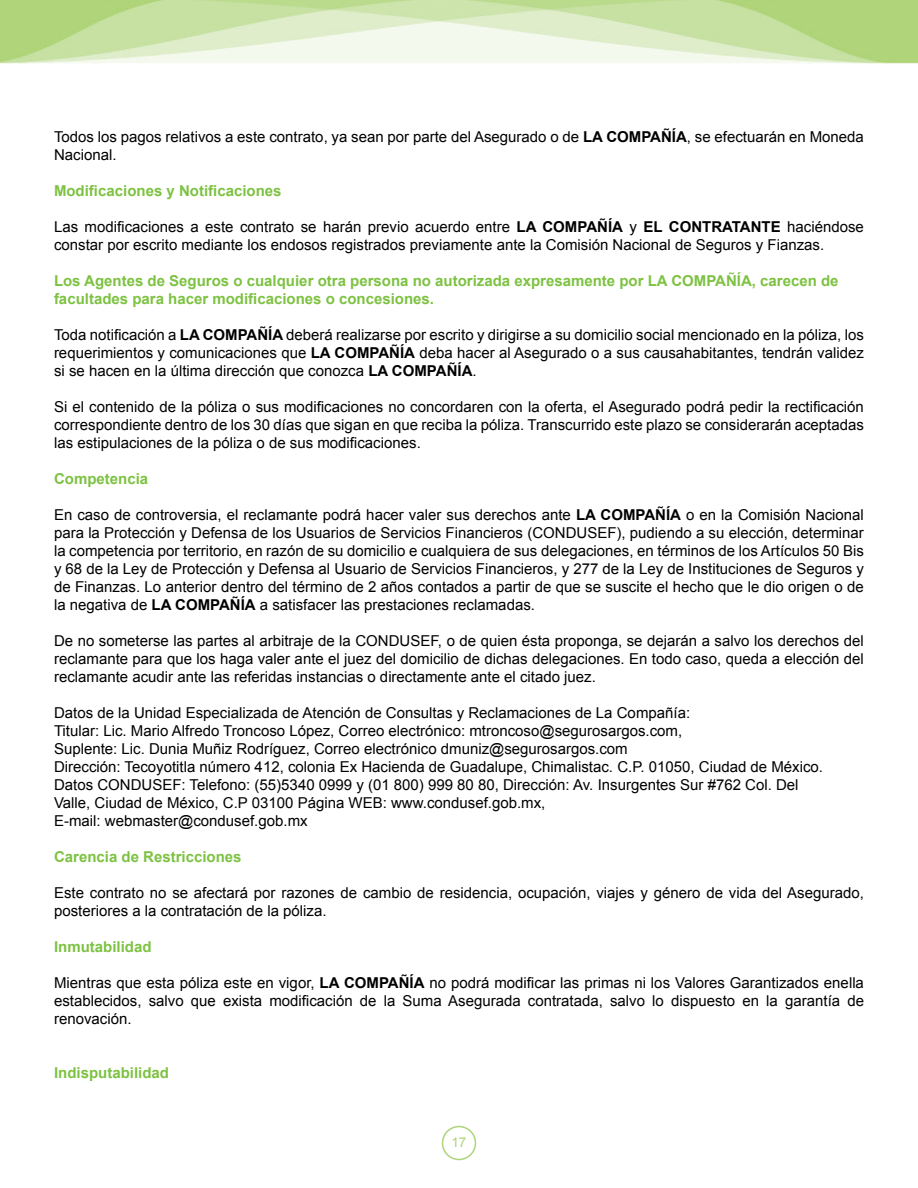
<style>
.page{position:relative;width:918px;height:1188px;background:#fff}
.page>*{position:absolute;margin:0;border:0;box-sizing:border-box;transform-origin:0 0}
.t1{font:15px/18px "Arial";color:#000;text-align:justify}
.t2{font:700 15px/18px "Arial";color:#7dc242}
.t3{font:13.5px "Arial";color:#aed479}
.s1{font-weight:700}
</style>
<div class="page">
<img style="left:0;top:0;width:918px;height:64px">
<div style="left:442px;top:1126px;width:34px;height:34px;border:2px solid #aed479;border-radius:50%"></div>
<p class="t1" style="left:54px;top:127px;width:811px">Todos los pagos relativos a este contrato, ya sean por parte del Asegurado o de <span class="s1">LA COMPAÑÍA</span>, se efectuarán en Moneda<br>Nacional.</p>
<p class="t2" style="left:54px;top:182px;width:229px">Modificaciones y Notificaciones</p>
<p class="t1" style="left:54px;top:217px;width:811px">Las modificaciones a este contrato se harán previo acuerdo entre <span class="s1">LA COMPAÑÍA</span> y <span class="s1">EL CONTRATANTE</span> haciéndose constar por escrito mediante los endosos registrados previamente ante la Comisión Nacional de Seguros y Fianzas.</p>
<p class="t2" style="left:54px;top:272px;width:786px">Los Agentes de Seguros o cualquier otra persona no autorizada expresamente por LA COMPAÑÍA, carecen de facultades para hacer modificaciones o concesiones.</p>
<p class="t1" style="left:54px;top:325px;width:811px">Toda notificación a <span class="s1">LA COMPAÑÍA</span> deberá realizarse por escrito y dirigirse a su domicilio social mencionado en la póliza, los requerimientos y comunicaciones que <span class="s1">LA COMPAÑÍA</span> deba hacer al Asegurado o a sus causahabitantes, tendrán validez si se hacen en la última dirección que conozca <span class="s1">LA COMPAÑÍA</span>.</p>
<p class="t1" style="left:54px;top:397px;width:811px">Si el contenido de la póliza o sus modificaciones no concordaren con la oferta, el Asegurado podrá pedir la rectificación correspondiente dentro de los 30 días que sigan en que reciba la póliza. Transcurrido este plazo se considerarán aceptadas las estipulaciones de la póliza o de sus modificaciones.</p>
<p class="t2" style="left:54px;top:470px;width:96px">Competencia</p>
<p class="t1" style="left:54px;top:505px;width:811px">En caso de controversia, el reclamante podrá hacer valer sus derechos ante <span class="s1">LA COMPAÑÍA</span> o en la Comisión Nacional para la Protección y Defensa de los Usuarios de Servicios Financieros (CONDUSEF), pudiendo a su elección, determinar la competencia por territorio, en razón de su domicilio e cualquiera de sus delegaciones, en términos de los Artículos 50 Bis y 68 de la Ley de Protección y Defensa al Usuario de Servicios Financieros, y 277 de la Ley de Instituciones de Seguros y de Finanzas. Lo anterior dentro del término de 2 años contados a partir de que se suscite el hecho que le dio origen o de la negativa de <span class="s1">LA COMPAÑÍA</span> a satisfacer las prestaciones reclamadas.</p>
<p class="t1" style="left:54px;top:631px;width:811px">De no someterse las partes al arbitraje de la CONDUSEF, o de quien ésta proponga, se dejarán a salvo los derechos del reclamante para que los haga valer ante el juez del domicilio de dichas delegaciones. En todo caso, queda a elección del reclamante acudir ante las referidas instancias o directamente ante el citado juez.</p>
<p class="t1" style="left:54px;top:703px;width:771px;text-align:left">Datos de la Unidad Especializada de Atención de Consultas y Reclamaciones de La Compañía:<br>Titular: Lic. Mario Alfredo Troncoso López, Correo electrónico: mtroncoso@segurosargos.com,<br>Suplente: Lic. Dunia Muñiz Rodríguez, Correo electrónico dmuniz@segurosargos.com<br>Dirección: Tecoyotitla número 412, colonia Ex Hacienda de Guadalupe, Chimalistac. C.P. 01050, Ciudad de México.<br>Datos CONDUSEF: Telefono: (55)5340 0999 y (01 800) 999 80 80, Dirección: Av. Insurgentes Sur #762 Col. Del Valle, Ciudad de México, C.P 03100 Página WEB: www.condusef.gob.mx,<br>E-mail: webmaster@condusef.gob.mx</p>
<p class="t2" style="left:54px;top:848px;width:189px">Carencia de Restricciones</p>
<p class="t1" style="left:54px;top:883px;width:811px">Este contrato no se afectará por razones de cambio de residencia, ocupación, viajes y género de vida del Asegurado, posteriores a la contratación de la póliza.</p>
<p class="t2" style="left:54px;top:938px;width:99px">Inmutabilidad</p>
<p class="t1" style="left:54px;top:973px;width:811px">Mientras que esta póliza este en vigor, <span class="s1">LA COMPAÑÍA</span> no podrá modificar las primas ni los Valores Garantizados enella establecidos, salvo que exista modificación de la Suma Asegurada contratada, salvo lo dispuesto en la garantía de renovación.</p>
<p class="t2" style="left:54px;top:1064px;width:117px">Indisputabilidad</p>
<p class="t3" style="left:451px;top:1134px;width:17px">17</p>
</div>
